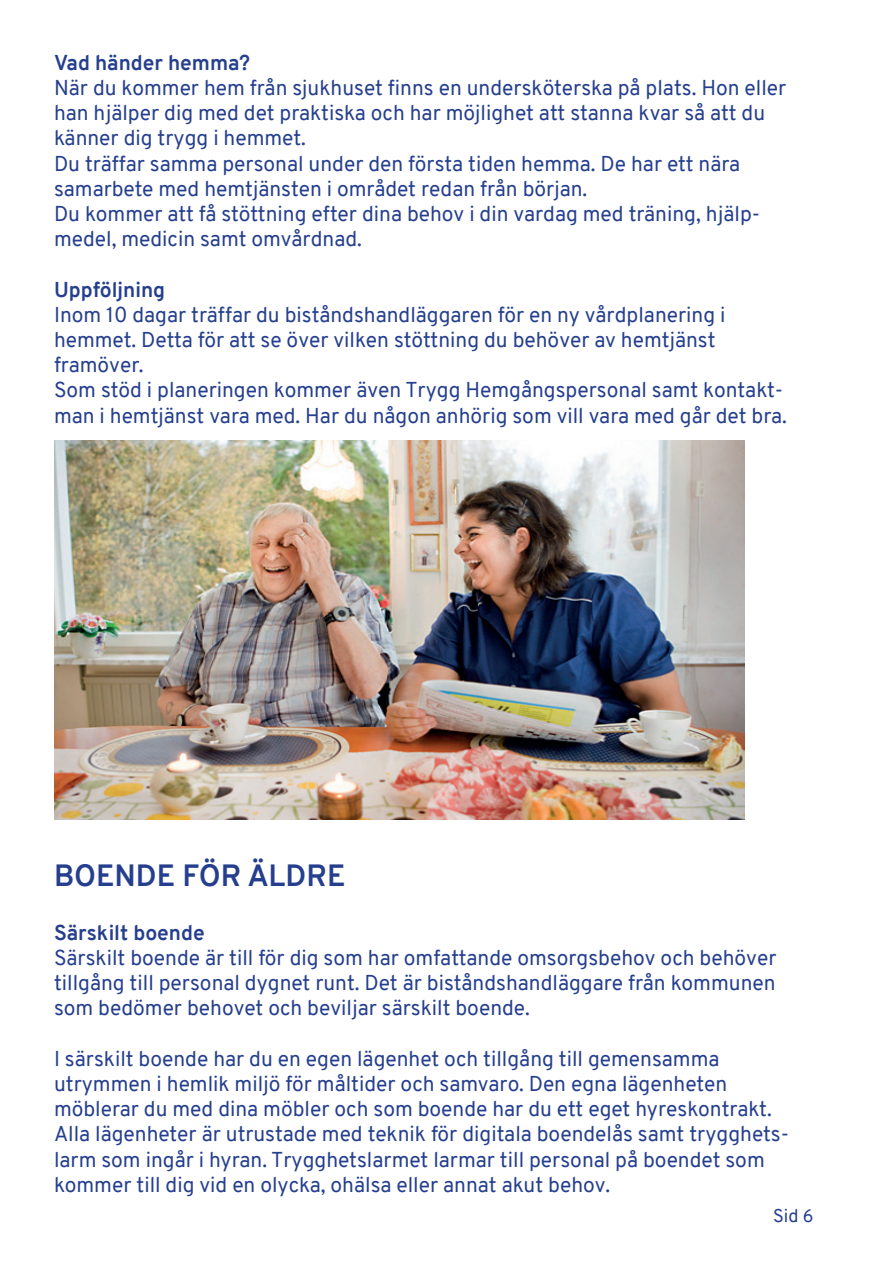
<style>
.page{position:relative;width:893px;height:1263px;background:#fff}
.page>*{position:absolute;margin:0;border:0;box-sizing:border-box;transform-origin:0 0}
.t1{font:700 30px "Overpass";color:#253f8e}
.t2{font:21px/25.2px "Overpass";color:#253f8e}
.t3{font:700 21px "Overpass";color:#253f8e}
.t4{font:18px "Overpass";color:#253f8e}
</style>
<div class="page">
<img style="left:54px;top:441px;width:690px;height:378px">
<p class="t3" style="left:54px;top:47px;width:198px">Vad händer hemma?</p>
<p class="t2" style="left:54px;top:75px;width:734px">När du kommer hem från sjukhuset finns en undersköterska på plats. Hon eller han hjälper dig med det praktiska och har möjlighet att stanna kvar så att du känner dig trygg i hemmet.<br>Du träffar samma personal under den första tiden hemma. De har ett nära samarbete med hemtjänsten i området redan från början.<br>Du kommer att få stöttning efter dina behov i din vardag med träning, hjälp&shy;medel, medicin samt omvårdnad.</p>
<p class="t3" style="left:54px;top:274px;width:113px">Uppföljning</p>
<p class="t2" style="left:54px;top:302px;width:734px">Inom 10 dagar träffar du biståndshandläggaren för en ny vårdplanering i hemmet. Detta för att se över vilken stöttning du behöver av hemtjänst framöver.<br>Som stöd i planeringen kommer även Trygg Hemgångspersonal samt kontakt&shy;man i hemtjänst vara med. Har du någon anhörig som vill vara med går det bra.</p>
<h1 class="t1" style="left:54px;top:854px;width:293px">BOENDE FÖR ÄLDRE</h1>
<p class="t3" style="left:54px;top:917px;width:152px">Särskilt boende</p>
<p class="t2" style="left:54px;top:945px;width:724px;text-align:justify">Särskilt boende är till för dig som har omfattande omsorgsbehov och behöver tillgång till personal dygnet runt. Det är biståndshandläggare från kommunen som bedömer behovet och beviljar särskilt boende.</p>
<p class="t2" style="left:54px;top:1046px;width:737px">I särskilt boende har du en egen lägenhet och tillgång till gemensamma utrymmen i hemlik miljö för måltider och samvaro. Den egna lägenheten möblerar du med dina möbler och som boende har du ett eget hyreskontrakt.<br>Alla lägenheter är utrustade med teknik för digitala boendelås samt trygghets&shy;larm som ingår i hyran. Trygghetslarmet larmar till personal på boendet som kommer till dig vid en olycka, ohälsa eller annat akut behov.</p>
<p class="t4" style="left:773px;top:1203px;width:42px">Sid 6</p>
</div>
